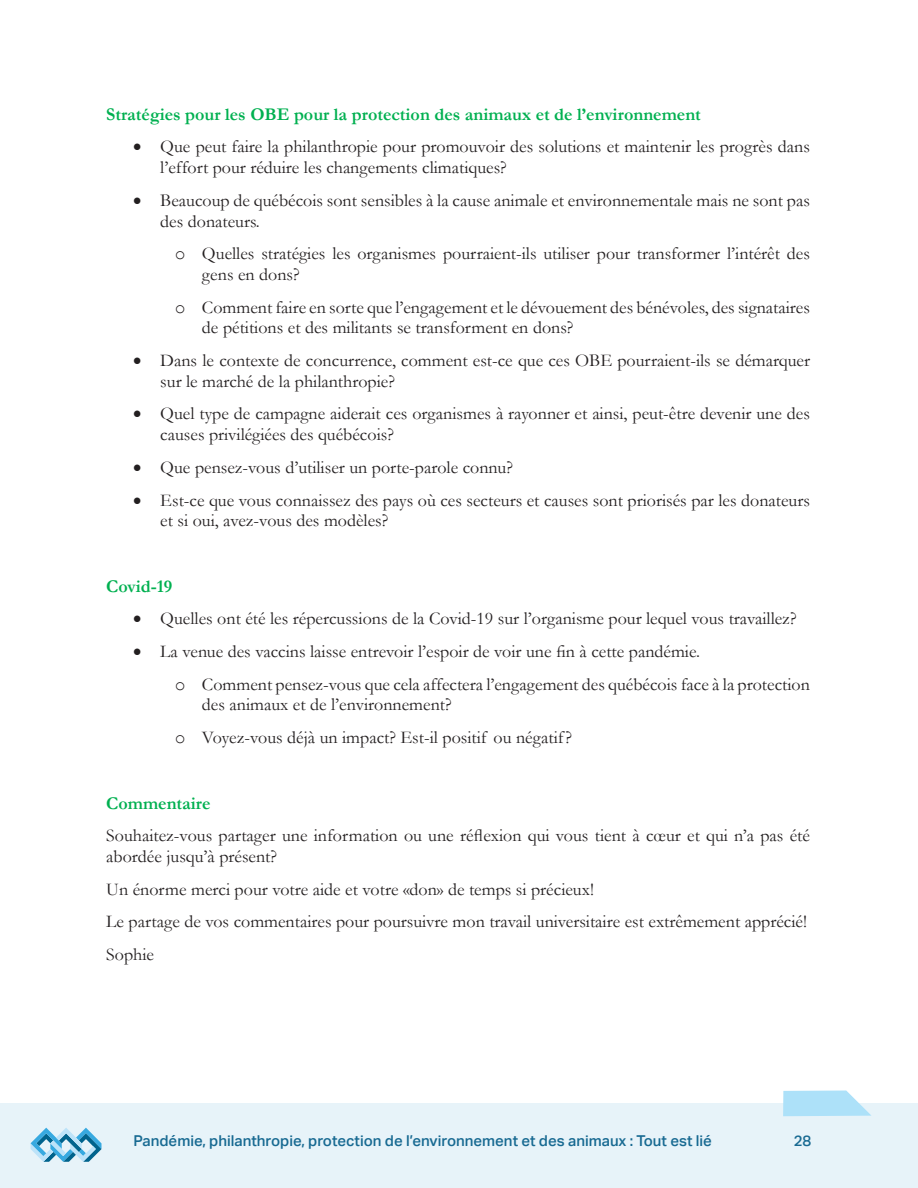
<style>
.page{position:relative;width:918px;height:1188px;background:#fff}
.page>*{position:absolute;margin:0;border:0;box-sizing:border-box;transform-origin:0 0}
.t1{font:18px/20.7px "Garamond";color:#231f20}
.t2{font:700 18px "Garamond";color:#00b050}
.t3{font:500 15px "Aktiv Grotesk";color:#186a92}
.s1{font-family:"Courier New"}
</style>
<div class="page">
<div style="left:0;top:1103px;width:918px;height:85px;background:#e7f3f9"></div>
<svg style="left:31px;top:1128px;width:71px;height:34px"></svg>
<svg style="left:783px;top:1090px;width:88px;height:26px;background:#b9e5f9"></svg>
<p class="t2" style="left:106px;top:107px;width:596px">Stratégies pour les OBE pour la protection des animaux et de l’environnement</p>
<p class="t1" style="left:160px;top:138px;width:651px;text-indent:-27px">• Que peut faire la philanthropie pour promouvoir des solutions et maintenir les progrès dans l’effort pour réduire les changements climatiques?</p>
<p class="t1" style="left:160px;top:192px;width:651px;text-indent:-27px">• Beaucoup de québécois sont sensibles à la cause animale et environnementale mais ne sont pas des donateurs.</p>
<p class="t1" style="left:202px;top:245px;width:610px;text-indent:-27px"><span class="s1">o</span> Quelles stratégies les organismes pourraient-ils utiliser pour transformer l’intérêt des gens en dons?</p>
<p class="t1" style="left:202px;top:298px;width:610px;text-indent:-27px"><span class="s1">o</span> Comment faire en sorte que l’engagement et le dévouement des bénévoles, des signataires de pétitions et des militants se transforment en dons?</p>
<p class="t1" style="left:160px;top:352px;width:651px;text-indent:-27px">• Dans le contexte de concurrence, comment est-ce que ces OBE pourraient-ils se démarquer sur le marché de la philanthropie?</p>
<p class="t1" style="left:160px;top:405px;width:651px;text-indent:-27px">• Quel type de campagne aiderait ces organismes à rayonner et ainsi, peut-être devenir une des causes privilégiées des québécois?</p>
<p class="t1" style="left:133px;top:459px;width:381px">• Que pensez-vous d’utiliser un porte-parole connu?</p>
<p class="t1" style="left:160px;top:491px;width:651px;text-indent:-27px">• Est-ce que vous connaissez des pays où ces secteurs et causes sont priorisés par les donateurs et si oui, avez-vous des modèles?</p>
<p class="t2" style="left:106px;top:579px;width:68px">Covid-19</p>
<p class="t1" style="left:133px;top:610px;width:665px">• Quelles ont été les répercussions de la Covid-19 sur l’organisme pour lequel vous travaillez?</p>
<p class="t1" style="left:175px;top:635px;width:637px;line-height:32.7px;text-indent:-42px">• La venue des vaccins laisse entrevoir l’espoir de voir une fin à cette pandémie.<br><span class="s1">o</span> Comment pensez-vous que cela affectera l’engagement des québécois face à la protection</p>
<p class="t1" style="left:175px;top:690px;width:399px;line-height:32.7px;text-indent:27px">des animaux et de l’environnement?<br><span class="s1">o</span> Voyez-vous déjà un impact? Est-il positif ou négatif?</p>
<p class="t2" style="left:106px;top:796px;width:106px">Commentaire</p>
<p class="t1" style="left:106px;top:825px;width:705px">Souhaitez-vous partager une information ou une réflexion qui vous tient à cœur et qui n’a pas été abordée jusqu’à présent?</p>
<p class="t1" style="left:106px;top:874px;width:702px;line-height:32.7px">Un énorme merci pour votre aide et votre «don» de temps si précieux!<br>Le partage de vos commentaires pour poursuivre mon travail universitaire est extrêmement apprécié!<br>Sophie</p>
<p class="t3" style="left:134px;top:1135px;width:580px">Pandémie, philanthropie, protection de l’environnement et des animaux : Tout est lié</p>
<p class="t3" style="left:794px;top:1135px;width:19px">28</p>
</div>
